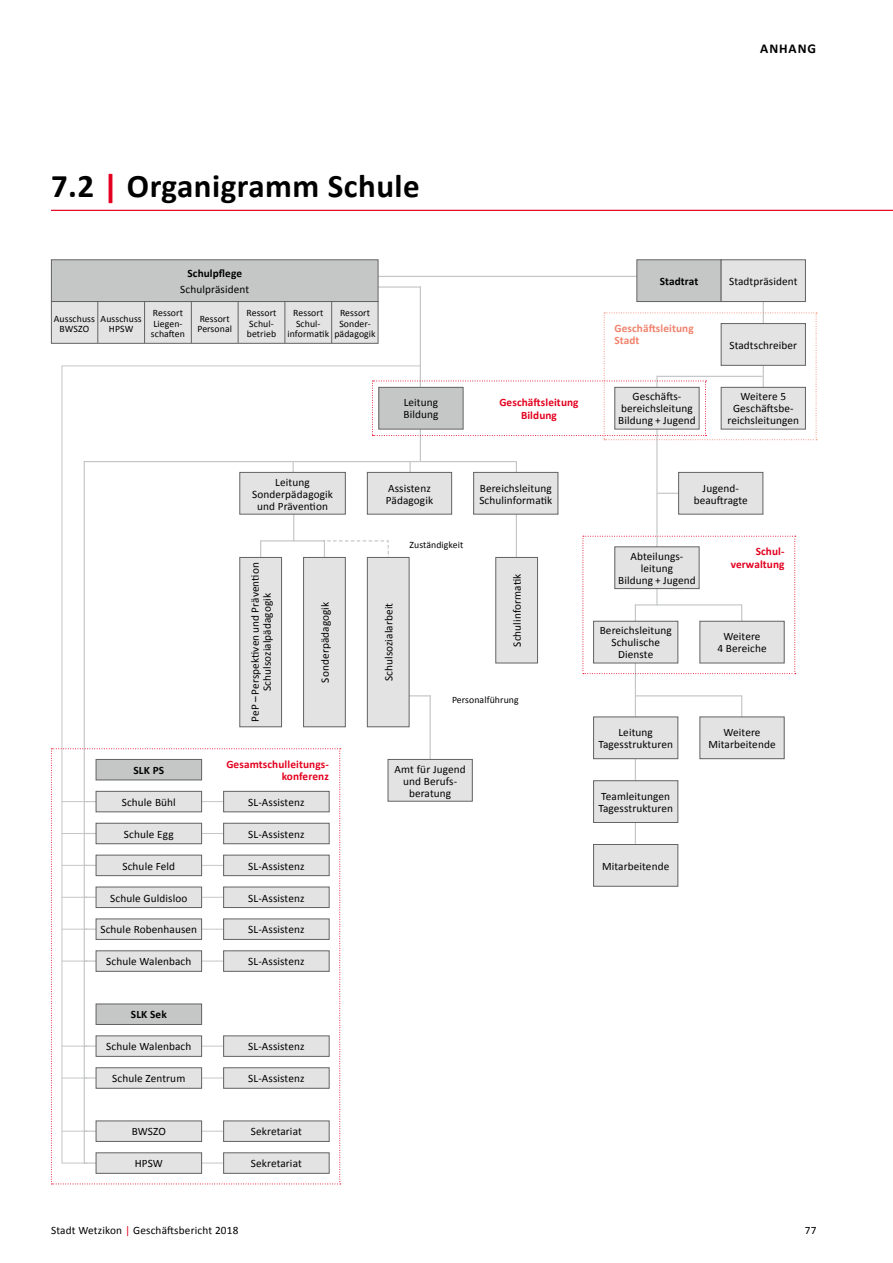
<style>
.page{position:relative;width:893px;height:1263px;background:#fff}
.page>*{position:absolute;margin:0;border:0;box-sizing:border-box;transform-origin:0 0}
.t1{font:700 33px "Calibri";letter-spacing:.015em;color:#000}
.t2{font:700 13.5px "Calibri";letter-spacing:.07em;color:#000}
.t3{font:11.25px/12px "Calibri";letter-spacing:.01em;color:#000;text-align:center}
.t4{font:700 11.25px/12.8px "Calibri";letter-spacing:.01em;color:#e3001f;text-align:right}
.t5{font:700 11.25px "Calibri";letter-spacing:.01em;color:#000}
.t6{font:700 11.25px/12.8px "Calibri";letter-spacing:.01em;color:#f0826c}
.t7{font:9.75px/10.5px "Calibri";letter-spacing:.01em;color:#000;text-align:center}
.s1{color:#e3001f}
</style>
<div class="page">
<svg style="left:322px;top:540px;width:67px;height:19px"></svg>
<hr style="left:51px;top:210px;width:842px;height:1px;background:#e3001f">
<hr style="left:361px;top:276px;width:286px;height:1px;background:#c5c6c6">
<hr style="left:372px;top:286px;width:49px;height:2px;background:#c5c6c6">
<hr style="left:84px;top:461px;width:432px;height:1px;background:#c5c6c6">
<hr style="left:62px;top:366px;width:358px;height:1px;background:#c5c6c6">
<hr style="left:261px;top:540px;width:64px;height:1px;background:#c5c6c6">
<hr style="left:389px;top:695px;width:42px;height:1px;background:#c5c6c6">
<hr style="left:635px;top:695px;width:107px;height:1px;background:#c5c6c6">
<hr style="left:657px;top:493px;width:31px;height:1px;background:#c5c6c6">
<hr style="left:420px;top:286px;width:1px;height:175px;background:#c5c6c6">
<hr style="left:84px;top:461px;width:1px;height:702px;background:#c5c6c6">
<hr style="left:62px;top:366px;width:1px;height:797px;background:#c5c6c6">
<hr style="left:293px;top:461px;width:1px;height:33px;background:#c5c6c6">
<hr style="left:409px;top:461px;width:2px;height:33px;background:#c5c6c6">
<hr style="left:516px;top:461px;width:1px;height:107px;background:#c5c6c6">
<hr style="left:763px;top:276px;width:1px;height:136px;background:#c5c6c6">
<hr style="left:656px;top:376px;width:2px;height:229px;background:#c5c6c6">
<hr style="left:635px;top:604px;width:1px;height:268px;background:#c5c6c6">
<hr style="left:260px;top:540px;width:1px;height:32px;background:#c5c6c6">
<hr style="left:324px;top:540px;width:1px;height:32px;background:#c5c6c6">
<hr style="left:293px;top:511px;width:1px;height:30px;background:#c5c6c6">
<hr style="left:430px;top:695px;width:1px;height:64px;background:#c5c6c6">
<svg style="left:741px;top:696px;width:1px;height:20px"></svg>
<div style="left:51px;top:260px;width:327px;height:42px;background:#c5c6c6"></div>
<div style="left:51px;top:259px;width:327px;height:43px;border:1px solid #636362"></div>
<div style="left:637px;top:260px;width:84px;height:42px;background:#c5c6c6"></div>
<div style="left:636px;top:259px;width:85px;height:43px;border:1px solid #636362"></div>
<div style="left:721px;top:260px;width:84px;height:42px;background:#e3e3e3"></div>
<div style="left:721px;top:259px;width:85px;height:43px;border:1px solid #636362"></div>
<div style="left:594px;top:717px;width:84px;height:42px;background:#e3e3e3"></div>
<div style="left:593px;top:716px;width:85px;height:43px;border:1px solid #636362"></div>
<div style="left:388px;top:759px;width:84px;height:42px;background:#e3e3e3"></div>
<div style="left:388px;top:759px;width:85px;height:42px;border:1px solid #636362"></div>
<div style="left:700px;top:717px;width:84px;height:42px;background:#e3e3e3"></div>
<div style="left:699px;top:716px;width:85px;height:43px;border:1px solid #636362"></div>
<div style="left:594px;top:781px;width:84px;height:41px;background:#e3e3e3"></div>
<div style="left:593px;top:780px;width:85px;height:43px;border:1px solid #636362"></div>
<div style="left:594px;top:844px;width:84px;height:42px;background:#e3e3e3"></div>
<div style="left:593px;top:844px;width:85px;height:43px;border:1px solid #636362"></div>
<div style="left:679px;top:472px;width:84px;height:42px;background:#e3e3e3"></div>
<div style="left:678px;top:472px;width:85px;height:42px;border:1px solid #636362"></div>
<div style="left:240px;top:472px;width:105px;height:42px;background:#e3e3e3"></div>
<div style="left:239px;top:472px;width:107px;height:42px;border:1px solid #636362"></div>
<div style="left:367px;top:472px;width:85px;height:42px;background:#e3e3e3"></div>
<div style="left:367px;top:472px;width:85px;height:42px;border:1px solid #636362"></div>
<div style="left:240px;top:557px;width:42px;height:170px;background:#e3e3e3"></div>
<div style="left:239px;top:557px;width:43px;height:170px;border:1px solid #636362"></div>
<div style="left:496px;top:557px;width:41px;height:106px;background:#e3e3e3"></div>
<div style="left:495px;top:557px;width:43px;height:106px;border:1px solid #636362"></div>
<div style="left:304px;top:557px;width:41px;height:170px;background:#e3e3e3"></div>
<div style="left:303px;top:557px;width:43px;height:170px;border:1px solid #636362"></div>
<div style="left:367px;top:557px;width:42px;height:170px;background:#e3e3e3"></div>
<div style="left:367px;top:557px;width:42px;height:170px;border:1px solid #636362"></div>
<div style="left:474px;top:472px;width:84px;height:42px;background:#e3e3e3"></div>
<div style="left:473px;top:472px;width:85px;height:42px;border:1px solid #636362"></div>
<div style="left:51px;top:301px;width:327px;height:43px;background:#e3e3e3;border:1px solid #636362"></div>
<hr style="left:97px;top:302px;width:1px;height:41px;background:#636362">
<hr style="left:144px;top:302px;width:1px;height:41px;background:#636362">
<hr style="left:191px;top:302px;width:1px;height:41px;background:#636362">
<hr style="left:238px;top:302px;width:1px;height:41px;background:#636362">
<hr style="left:285px;top:302px;width:1px;height:41px;background:#636362">
<hr style="left:331px;top:302px;width:1px;height:41px;background:#636362">
<svg style="left:372px;top:313px;width:445px;height:127px"></svg>
<svg style="left:583px;top:536px;width:213px;height:138px"></svg>
<svg style="left:51px;top:748px;width:290px;height:436px"></svg>
<p class="t2" style="left:760px;top:40px;width:57px">ANHANG</p>
<h1 class="t1" style="left:51px;top:165px;width:370px">7.2 <span class="s1">|</span> Organigramm Schule</h1>
<p class="t5" style="left:187px;top:266px;width:56px">Schulpflege</p>
<p class="t3" style="left:180px;top:283px;width:70px">Schulpräsident</p>
<p class="t7" style="left:54px;top:313px;width:43px">Ausschuss<br>BWSZO</p>
<p class="t7" style="left:101px;top:313px;width:43px">Ausschuss<br>HPSW</p>
<p class="t7" style="left:151px;top:308px;width:36px;text-align:left">Ressort<br>Liegen&shy;schaften</p>
<p class="t7" style="left:197px;top:313px;width:36px;text-align:left">Ressort<br>Personal</p>
<p class="t7" style="left:246px;top:308px;width:31px;text-align:left">Ressort<br>Schul&shy;betrieb</p>
<p class="t7" style="left:287px;top:308px;width:43px">Ressort<br>Schul&shy;informatik</p>
<p class="t7" style="left:334px;top:308px;width:43px">Ressort<br>Sonder&shy;pädagogik</p>
<p class="t3" style="left:403px;top:397px;width:36px;text-align:left">Leitung<br>Bildung</p>
<p class="t4" style="left:499px;top:396px;width:81px;text-align:center">Geschäftsleitung<br>Bildung</p>
<p class="t5" style="left:660px;top:274px;width:40px">Stadtrat</p>
<p class="t3" style="left:729px;top:275px;width:70px">Stadtpräsident</p>
<p class="t6" style="left:614px;top:321px;width:81px">Geschäftsleitung<br>Stadt</p>
<p class="t3" style="left:618px;top:391px;width:79px">Geschäfts&shy;bereichsleitung<br>Bildung + Jugend</p>
<p class="t3" style="left:729px;top:339px;width:69px">Stadtschreiber</p>
<p class="t3" style="left:727px;top:391px;width:73px">Weitere 5<br>Geschäftsbe&shy;reichsleitungen</p>
<p class="t3" style="left:252px;top:476px;width:82px">Leitung<br>Sonderpädagogik und Prävention</p>
<p class="t3" style="left:386px;top:482px;width:49px;text-align:left">Assistenz<br>Pädagogik</p>
<p class="t7" style="left:409px;top:539px;width:55px">Zuständigkeit</p>
<p class="t3" style="left:479px;top:482px;width:74px;text-align:left">Bereichsleitung<br>Schulinformatik</p>
<p class="t3" style="left:249px;top:722px;width:161px;rotate:-90deg">PeP – Perspektiven und Prävention<br>Schulsozialpädagogik</p>
<p class="t3" style="left:511px;top:647px;width:74px;rotate:-90deg">Schulinformatik</p>
<p class="t3" style="left:319px;top:682px;width:82px;rotate:-90deg">Sonderpädagogik</p>
<p class="t3" style="left:383px;top:681px;width:80px;rotate:-90deg">Schulsozialarbeit</p>
<p class="t7" style="left:452px;top:694px;width:68px">Personalführung</p>
<p class="t5" style="left:134px;top:763px;width:32px">SLK PS</p>
<p class="t4" style="left:226px;top:757px;width:104px">Gesamtschulleitungs&shy;konferenz</p>
<p class="t3" style="left:122px;top:796px;width:56px">Schule Bühl</p>
<p class="t3" style="left:248px;top:796px;width:58px">SL-Assistenz</p>
<p class="t3" style="left:248px;top:828px;width:58px">SL-Assistenz</p>
<p class="t3" style="left:248px;top:860px;width:58px">SL-Assistenz</p>
<p class="t3" style="left:248px;top:892px;width:58px">SL-Assistenz</p>
<p class="t3" style="left:248px;top:924px;width:58px">SL-Assistenz</p>
<p class="t3" style="left:124px;top:828px;width:51px">Schule Egg</p>
<p class="t3" style="left:122px;top:860px;width:54px">Schule Feld</p>
<p class="t3" style="left:110px;top:892px;width:79px">Schule Guldisloo</p>
<p class="t3" style="left:100px;top:924px;width:98px">Schule Robenhausen</p>
<p class="t3" style="left:106px;top:955px;width:87px">Schule Walenbach</p>
<p class="t3" style="left:248px;top:955px;width:58px">SL-Assistenz</p>
<p class="t5" style="left:131px;top:1007px;width:37px">SLK Sek</p>
<p class="t3" style="left:106px;top:1041px;width:87px">Schule Walenbach</p>
<p class="t3" style="left:248px;top:1041px;width:58px">SL-Assistenz</p>
<p class="t3" style="left:112px;top:1072px;width:75px">Schule Zentrum</p>
<p class="t3" style="left:248px;top:1072px;width:58px">SL-Assistenz</p>
<p class="t3" style="left:132px;top:1126px;width:36px">BWSZO</p>
<p class="t3" style="left:251px;top:1126px;width:52px">Sekretariat</p>
<p class="t3" style="left:135px;top:1157px;width:30px">HPSW</p>
<p class="t3" style="left:251px;top:1157px;width:52px">Sekretariat</p>
<p class="t3" style="left:395px;top:763px;width:73px">Amt für Jugend und Berufs&shy;beratung</p>
<p class="t3" style="left:694px;top:482px;width:56px">Jugend&shy;beauftragte</p>
<p class="t3" style="left:618px;top:550px;width:79px">Abteilungs&shy;leitung<br>Bildung + Jugend</p>
<p class="t3" style="left:600px;top:625px;width:73px">Bereichsleitung<br>Schulische<br>Dienste</p>
<p class="t4" style="left:731px;top:545px;width:55px">Schul&shy;verwaltung</p>
<p class="t3" style="left:717px;top:631px;width:51px">Weitere<br>4 Bereiche</p>
<p class="t3" style="left:598px;top:726px;width:76px">Leitung<br>Tagesstrukturen</p>
<p class="t3" style="left:598px;top:790px;width:76px;text-align:left">Teamleitungen<br>Tagesstrukturen</p>
<p class="t3" style="left:602px;top:860px;width:69px">Mitarbeitende</p>
<p class="t3" style="left:708px;top:726px;width:69px">Weitere<br>Mitarbeitende</p>
<p class="t3" style="left:51px;top:1224px;width:189px">Stadt Wetzikon <span class="s1">|</span> Geschäftsbericht 2018</p>
<p class="t3" style="left:805px;top:1224px;width:13px">77</p>
</div>
